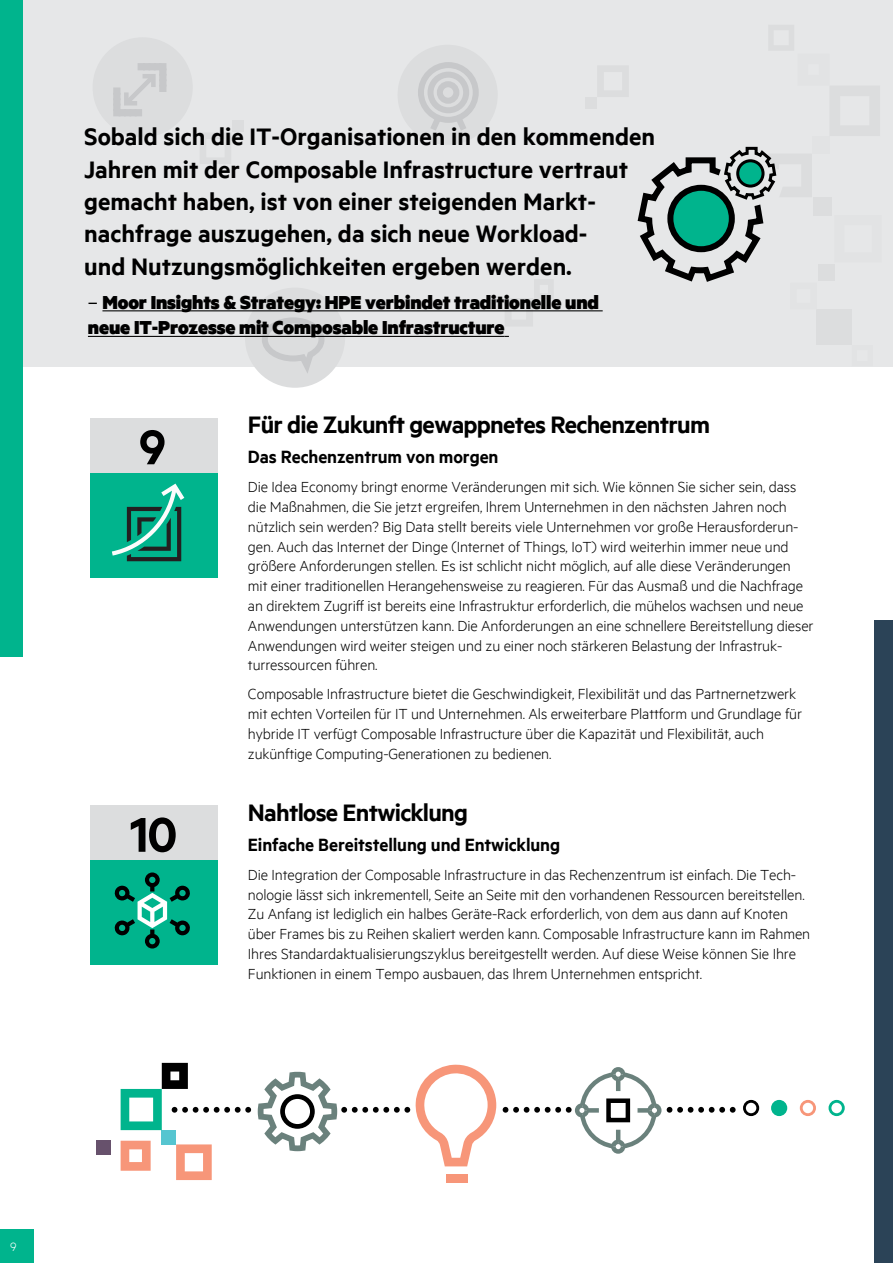
<style>
.page{position:relative;width:893px;height:1263px;background:#fff}
.page>*{position:absolute;margin:0;border:0;box-sizing:border-box;transform-origin:0 0}
.t1{font:600 55.05px "Metric";color:#000}
.t2{font:600 27px/32.4px "Metric";color:#000}
.t3{font:600 27px "Metric";letter-spacing:-.025em;color:#000}
.t4{font:900 21.3px/25.5px "Metric";letter-spacing:-.005em;color:#000}
.t5{font:600 20.1px "Metric";letter-spacing:-.005em;color:#000}
.t6{font:300 16.5px/19.8px "Metric";letter-spacing:-.005em;color:#000}
.t7{font:300 13.5px "Metric";color:#fff}
.s1{font-weight:400}
</style>
<div class="page">
<div style="left:874px;top:620px;width:19px;height:643px;background:#2b4357"></div>
<div style="left:0;top:1230px;width:34px;height:33px;background:#00b48d"></div>
<div style="left:0;top:0;width:893px;height:367px;background:#e6e7e8"></div>
<svg style="left:505px;top:311px;width:49px;height:1px"></svg>
<div style="left:232px;top:120px;width:11px;height:12px;background:#dcddde"></div>
<div style="left:585px;top:98px;width:11px;height:11px;background:#dcddde"></div>
<div style="left:398px;top:45px;width:100px;height:100px;background:#dcddde;border-radius:50%"></div>
<div style="left:245px;top:288px;width:100px;height:100px;background:#dcddde;border-radius:50%"></div>
<div style="left:812px;top:136px;width:17px;height:18px;background:#e2e3e4"></div>
<div style="left:813px;top:198px;width:19px;height:18px;background:#dcddde"></div>
<div style="left:817px;top:310px;width:35px;height:35px;background:#dcddde"></div>
<div style="left:818px;top:264px;width:16px;height:17px;background:#dcddde"></div>
<div style="left:93px;top:37px;width:100px;height:100px;background:#dcddde;border-radius:50%"></div>
<div style="left:0;top:0;width:22px;height:657px;background:#00b48d"></div>
<svg style="left:120px;top:70px;width:36px;height:36px"></svg>
<div style="left:113px;top:109px;width:7px;height:7px;border:4px solid #c7c8ca"></div>
<div style="left:119px;top:109px;width:7px;height:7px;border:4px solid #c7c8ca"></div>
<div style="left:124px;top:109px;width:7px;height:7px;border:4px solid #c7c8ca"></div>
<div style="left:129px;top:109px;width:8px;height:7px;border:4px solid #c7c8ca"></div>
<div style="left:135px;top:109px;width:7px;height:7px;border:4px solid #c7c8ca"></div>
<div style="left:113px;top:98px;width:7px;height:8px;border:4px solid #c7c8ca"></div>
<div style="left:113px;top:93px;width:7px;height:7px;border:4px solid #c7c8ca"></div>
<div style="left:113px;top:87px;width:7px;height:8px;border:4px solid #c7c8ca"></div>
<div style="left:113px;top:104px;width:7px;height:7px;border:4px solid #c7c8ca"></div>
<div style="left:159px;top:63px;width:7px;height:7px;border:4px solid #c7c8ca"></div>
<div style="left:154px;top:63px;width:7px;height:7px;border:4px solid #c7c8ca"></div>
<div style="left:148px;top:63px;width:8px;height:7px;border:4px solid #c7c8ca"></div>
<div style="left:143px;top:63px;width:7px;height:7px;border:4px solid #c7c8ca"></div>
<div style="left:138px;top:63px;width:7px;height:7px;border:4px solid #c7c8ca"></div>
<div style="left:159px;top:74px;width:7px;height:7px;border:4px solid #c7c8ca"></div>
<div style="left:159px;top:79px;width:7px;height:8px;border:4px solid #c7c8ca"></div>
<div style="left:159px;top:85px;width:7px;height:7px;border:4px solid #c7c8ca"></div>
<div style="left:159px;top:69px;width:7px;height:7px;border:4px solid #c7c8ca"></div>
<svg style="left:637px;top:146px;width:140px;height:136px"></svg>
<div style="left:736px;top:159px;width:28px;height:29px;border:3px solid #000;border-radius:50%"></div>
<div style="left:418px;top:62px;width:61px;height:61px;border:6px solid #c7c8ca;border-radius:50%"></div>
<div style="left:427px;top:72px;width:42px;height:41px;border:6px solid #c7c8ca;border-radius:50%"></div>
<div style="left:437px;top:81px;width:22px;height:23px;border:6px solid #c7c8ca;border-radius:50%"></div>
<svg style="left:425px;top:111px;width:47px;height:19px"></svg>
<svg style="left:259px;top:317px;width:68px;height:65px"></svg>
<svg style="left:743px;top:1100px;width:16px;height:16px"></svg>
<div style="left:771px;top:1100px;width:16px;height:16px;background:#00b48d;border-radius:50%"></div>
<svg style="left:800px;top:1100px;width:16px;height:16px"></svg>
<svg style="left:828px;top:1100px;width:17px;height:16px"></svg>
<div style="left:90px;top:806px;width:128px;height:159px;background:#00b48d"></div>
<div style="left:90px;top:806px;width:128px;height:54px;background:#dcddde"></div>
<div style="left:90px;top:418px;width:128px;height:159px;background:#00b48d"></div>
<div style="left:90px;top:418px;width:128px;height:55px;background:#dcddde"></div>
<svg style="left:112px;top:484px;width:72px;height:77px"></svg>
<svg style="left:114px;top:872px;width:76px;height:76px"></svg>
<div style="left:446px;top:1174px;width:21px;height:8px;background:#f79679"></div>
<svg style="left:258px;top:1064px;width:238px;height:102px"></svg>
<svg style="left:121px;top:1141px;width:30px;height:30px"></svg>
<div style="left:162px;top:1130px;width:14px;height:14px;background:#56c5d0"></div>
<div style="left:96px;top:1141px;width:14px;height:14px;background:#67516c"></div>
<svg style="left:176px;top:1144px;width:36px;height:36px"></svg>
<svg style="left:121px;top:1063px;width:130px;height:67px"></svg>
<svg style="left:503px;top:1067px;width:233px;height:87px"></svg>
<div style="left:587px;top:1108px;width:12px;height:5px;background:#6a817c"></div>
<div style="left:637px;top:1108px;width:13px;height:5px;background:#6a817c"></div>
<hr style="left:616px;top:1079px;width:4px;height:12px;background:#6a817c">
<hr style="left:616px;top:1130px;width:4px;height:12px;background:#6a817c">
<hr style="left:102px;top:310px;width:501px;height:1px;background:#000">
<hr style="left:88px;top:336px;width:416px;height:1px;background:#000">
<p class="t2" style="left:84px;top:120px;width:572px">Sobald sich die IT-Organisationen in den kommenden Jahren mit der Composable Infrastructure vertraut gemacht haben, ist von einer steigenden Markt&shy;nachfrage auszugehen, da sich neue Workload-<br>und Nutzungsmöglichkeiten ergeben werden.</p>
<p class="t4" style="left:88px;top:289px;width:513px"><span class="s1">–</span> Moor Insights &amp; Strategy: HPE verbindet traditionelle und neue IT-Prozesse mit Composable Infrastructure</p>
<h1 class="t1" style="left:139px;top:414px;width:29px">9</h1>
<h1 class="t1" style="left:130px;top:802px;width:49px">10</h1>
<h2 class="t3" style="left:248px;top:409px;width:464px">Für die Zukunft gewappnetes Rechenzentrum</h2>
<p class="t5" style="left:248px;top:445px;width:252px">Das Rechenzentrum von morgen</p>
<p class="t6" style="left:248px;top:476px;width:567px">Die Idea Economy bringt enorme Veränderungen mit sich. Wie können Sie sicher sein, dass die Maßnahmen, die Sie jetzt ergreifen, Ihrem Unternehmen in den nächsten Jahren noch nützlich sein werden? Big Data stellt bereits viele Unternehmen vor große Herausforderun&shy;gen. Auch das Internet der Dinge (Internet of Things, IoT) wird weiterhin immer neue und größere Anforderungen stellen. Es ist schlicht nicht möglich, auf alle diese Veränderungen mit einer traditionellen Herangehensweise zu reagieren. Für das Ausmaß und die Nachfrage an direktem Zugriff ist bereits eine Infrastruktur erforderlich, die mühelos wachsen und neue Anwendungen unterstützen kann. Die Anforderungen an eine schnellere Bereitstellung dieser Anwendungen wird weiter steigen und zu einer noch stärkeren Belastung der Infrastruk&shy;turressourcen führen.</p>
<p class="t6" style="left:248px;top:683px;width:556px">Composable Infrastructure bietet die Geschwindigkeit, Flexibilität und das Partnernetzwerk mit echten Vorteilen für IT und Unternehmen. Als erweiterbare Plattform und Grundlage für hybride IT verfügt Composable Infrastructure über die Kapazität und Flexibilität, auch zukünftige Computing-Generationen zu bedienen.</p>
<h2 class="t3" style="left:248px;top:796px;width:222px">Nahtlose Entwicklung</h2>
<p class="t5" style="left:248px;top:832px;width:314px">Einfache Bereitstellung und Entwicklung</p>
<p class="t6" style="left:248px;top:864px;width:564px">Die Integration der Composable Infrastructure in das Rechenzentrum ist einfach. Die Tech&shy;nologie lässt sich inkrementell, Seite an Seite mit den vorhandenen Ressourcen bereitstellen.<br>Zu Anfang ist lediglich ein halbes Geräte-Rack erforderlich, von dem aus dann auf Knoten über Frames bis zu Reihen skaliert werden kann. Composable Infrastructure kann im Rahmen Ihres Standardaktualisierungszyklus bereitgestellt werden. Auf diese Weise können Sie Ihre Funktionen in einem Tempo ausbauen, das Ihrem Unternehmen entspricht.</p>
<p class="t7" style="left:10px;top:1239px;width:8px">9</p>
</div>
